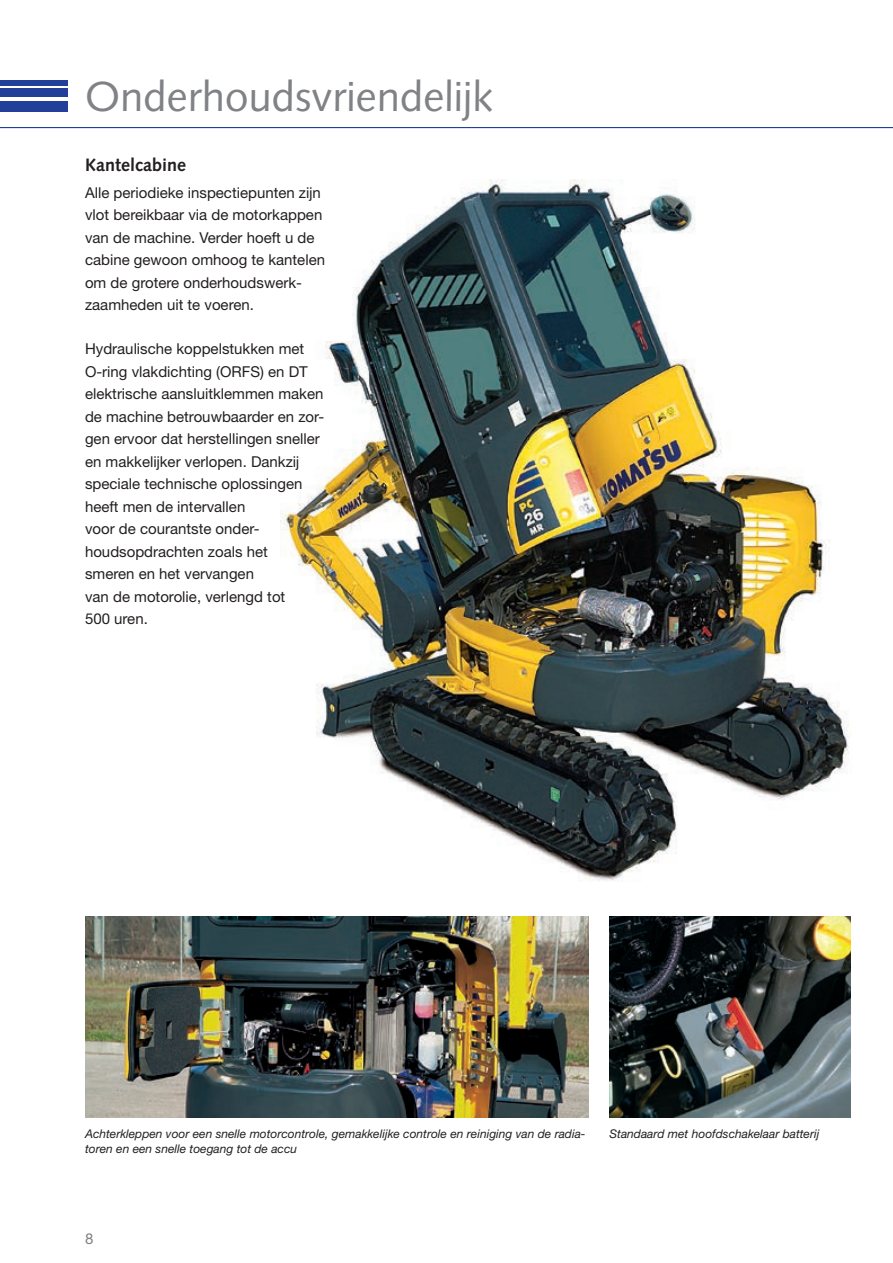
<style>
.page{position:relative;width:893px;height:1263px;background:#fff}
.page>*{position:absolute;margin:0;border:0;box-sizing:border-box;transform-origin:0 0}
.t1{font:42px "Syntax LTCE";color:#808285}
.t2{font:700 18px "Syntax LTCE";color:#231f20}
.t3{font:15px/22.5px "Helvetica Neue LT Pro";color:#231f20}
.t4{font:15px "Helvetica Neue LT Pro";color:#808285}
.t5{font:italic 12px/15px "Helvetica Neue LT Pro";color:#231f20}
</style>
<div class="page">
<hr style="left:0;top:127px;width:893px;height:1px;background:#223f99">
<div style="left:0;top:101px;width:68px;height:10px;background:#223f99"></div>
<div style="left:0;top:89px;width:68px;height:8px;background:#223f99"></div>
<div style="left:0;top:80px;width:68px;height:5px;background:#223f99"></div>
<img style="left:281px;top:179px;width:568px;height:702px">
<img style="left:85px;top:916px;width:503px;height:202px">
<img style="left:609px;top:916px;width:241px;height:202px">
<h1 class="t1" style="left:85px;top:72px;width:410px">Onderhoudsvriendelijk</h1>
<p class="t2" style="left:85px;top:154px;width:103px">Kantelcabine</p>
<p class="t3" style="left:85px;top:181px;width:242px">Alle periodieke inspectiepunten zijn vlot bereikbaar via de motorkappen van de machine. Verder hoeft u de cabine gewoon omhoog te kantelen om de grotere onderhoudswerk&shy;zaamheden uit te voeren.</p>
<p class="t3" style="left:85px;top:337px;width:241px">Hydraulische koppelstukken met<br>O-ring vlakdichting (ORFS) en DT elektrische aansluitklemmen maken de machine betrouwbaarder en zor&shy;gen ervoor dat herstellingen sneller en makkelijker verlopen. Dankzij speciale technische oplossingen heeft men de intervallen<br>voor de courantste onder&shy;houdsopdrachten zoals het<br>smeren en het vervangen<br>van de motorolie, verlengd tot<br>500 uren.</p>
<p class="t5" style="left:85px;top:1126px;width:502px">Achterkleppen voor een snelle motorcontrole, gemakkelijke controle en reiniging van de radia&shy;toren en een snelle toegang tot de accu</p>
<p class="t5" style="left:609px;top:1126px;width:211px">Standaard met hoofdschakelaar batterij</p>
<p class="t4" style="left:85px;top:1229px;width:10px">8</p>
</div>
